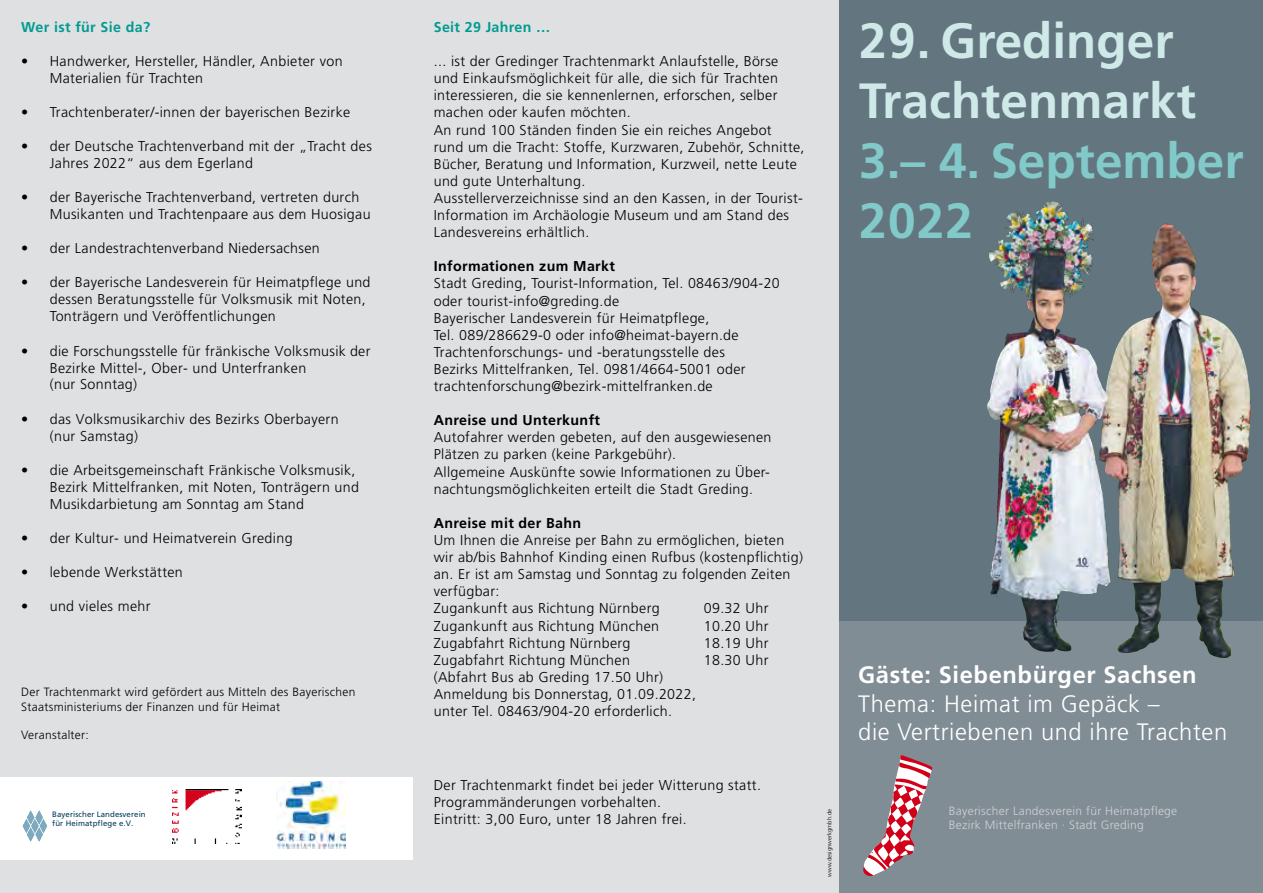
<style>
.page{position:relative;width:1263px;height:893px;background:#fff}
.page>*{position:absolute;margin:0;border:0;box-sizing:border-box;transform-origin:0 0}
.t1{font:700 49.5px "Frutiger LT";color:#cfe9e8}
.t2{font:700 49.5px "Frutiger LT";color:#82c9c9}
.t3{font:300 23.7px "Frutiger LT";letter-spacing:.025em;color:#fff}
.t4{font:700 23.7px "Frutiger LT";letter-spacing:.025em;color:#fff}
._45{font:300 14.25px/17.1px "Frutiger LT";letter-spacing:.025em;color:#000}
._45-2{font:700 14.25px "Frutiger LT";letter-spacing:.025em;color:#000}
.t5{font:700 14.25px "Frutiger LT";letter-spacing:.025em;color:#009b90}
.t6{font:300 12px/14.4px "Frutiger LT";letter-spacing:.025em;color:#000}
.t7{font:300 12px "Frutiger LT";letter-spacing:.025em;color:#cfd1d4}
.t8{font:7.8px/9px "Frutiger LT";letter-spacing:.01em;color:#003c5a}
.t9{font:300 6px "Frutiger LT";color:#000}
</style>
<div class="page">
<div style="left:412px;top:0;width:427px;height:893px;background:#dfe0e2"></div>
<div style="left:0;top:0;width:412px;height:893px;background:#dfe0e2"></div>
<div style="left:0;top:778px;width:412px;height:82px;background:#fff"></div>
<img style="left:277px;top:782px;width:69px;height:67px">
<svg style="left:23px;top:810px;width:24px;height:32px"></svg>
<img style="left:172px;top:790px;width:70px;height:54px">
<img style="left:839px;top:0;width:424px;height:622px">
<div style="left:839px;top:622px;width:424px;height:271px;background:#818d95"></div>
<svg style="left:863px;top:755px;width:69px;height:121px"></svg>
<img style="left:1004px;top:201px;width:47px;height:32px">
<p class="t5" style="left:21px;top:19px;width:130px">Wer ist für Sie da?</p>
<p class="_45" style="left:50px;top:53px;width:294px;text-indent:-29px">• Handwerker, Hersteller, Händler, Anbieter von<br>Materialien für Trachten</p>
<p class="_45" style="left:21px;top:104px;width:330px">• Trachtenberater/-innen der bayerischen Bezirke</p>
<p class="_45" style="left:50px;top:138px;width:324px;text-indent:-28px">• der Deutsche Trachtenverband mit der „Tracht des<br>Jahres 2022“ aus dem Egerland</p>
<p class="_45" style="left:50px;top:189px;width:322px;text-indent:-29px">• der Bayerische Trachtenverband, vertreten durch<br>Musikanten und Trachtenpaare aus dem Huosigau</p>
<p class="_45" style="left:21px;top:240px;width:300px">• der Landestrachtenverband Niedersachsen</p>
<p class="_45" style="left:50px;top:274px;width:322px;text-indent:-29px">• der Bayerische Landesverein für Heimatpflege und dessen Beratungsstelle für Volksmusik mit Noten,<br>Tonträgern und Veröffentlichungen</p>
<p class="_45" style="left:50px;top:342px;width:322px;text-indent:-28px">• die Forschungsstelle für fränkische Volksmusik der<br>Bezirke Mittel-, Ober- und Unterfranken<br>(nur Sonntag)</p>
<p class="_45" style="left:50px;top:410px;width:290px;text-indent:-29px">• das Volksmusikarchiv des Bezirks Oberbayern (nur Samstag)</p>
<p class="_45" style="left:50px;top:462px;width:311px;text-indent:-28px">• die Arbeitsgemeinschaft Fränkische Volksmusik,<br>Bezirk Mittelfranken, mit Noten, Tonträgern und<br>Musikdarbietung am Sonntag am Stand</p>
<p class="_45" style="left:21px;top:530px;width:273px">• der Kultur- und Heimatverein Greding</p>
<p class="_45" style="left:21px;top:564px;width:163px">• lebende Werkstätten</p>
<p class="_45" style="left:21px;top:598px;width:131px">• und vieles mehr</p>
<p class="t6" style="left:21px;top:685px;width:336px">Der Trachtenmarkt wird gefördert aus Mitteln des Bayerischen<br>Staatsministeriums der Finanzen und für Heimat</p>
<p class="t6" style="left:21px;top:728px;width:69px">Veranstalter:</p>
<p class="t5" style="left:434px;top:19px;width:118px">Seit 29 Jahren …</p>
<p class="_45" style="left:434px;top:53px;width:346px">... ist der Gredinger Trachtenmarkt Anlaufstelle, Börse</p>
<p class="_45" style="left:434px;top:70px;width:346px;text-align:justify">und Einkaufsmöglichkeit für alle, die sich für Trachten interessieren, die sie kennenlernen, erforschen, selber machen oder kaufen möchten.</p>
<p class="_45" style="left:434px;top:121px;width:372px">An rund 100 Ständen finden Sie ein reiches Angebot rund um die Tracht: Stoffe, Kurzwaren, Zubehör, Schnitte, Bücher, Beratung und Information, Kurzweil, nette Leute und gute Unterhaltung.</p>
<p class="_45" style="left:434px;top:190px;width:371px">Ausstellerverzeichnisse sind an den Kassen, in der Tourist-<br>Information im Archäologie Museum und am Stand des<br>Landesvereins erhältlich.</p>
<p class="_45-2" style="left:434px;top:258px;width:183px">Informationen zum Markt</p>
<p class="_45" style="left:434px;top:275px;width:348px">Stadt Greding, Tourist-Information, Tel. 08463/904-20</p>
<p class="_45" style="left:434px;top:292px;width:187px">oder tourist-info@greding.de</p>
<p class="_45" style="left:434px;top:309px;width:277px">Bayerischer Landesverein für Heimatpflege,</p>
<p class="_45" style="left:434px;top:326px;width:306px">Tel. 089/286629-0 oder info@heimat-bayern.de</p>
<p class="_45" style="left:434px;top:344px;width:313px">Trachtenforschungs- und -beratungsstelle des<br>Bezirks Mittelfranken, Tel. 0981/4664-5001 oder trachtenforschung@bezirk-mittelfranken.de</p>
<p class="_45-2" style="left:434px;top:412px;width:168px">Anreise und Unterkunft</p>
<p class="_45" style="left:434px;top:429px;width:339px">Autofahrer werden gebeten, auf den ausgewiesenen<br>Plätzen zu parken (keine Parkgebühr).</p>
<p class="_45" style="left:434px;top:463px;width:338px">Allgemeine Auskünfte sowie Informationen zu Über&shy;nachtungsmöglichkeiten erteilt die Stadt Greding.</p>
<p class="_45-2" style="left:434px;top:515px;width:149px">Anreise mit der Bahn</p>
<p class="_45" style="left:434px;top:532px;width:371px">Um Ihnen die Anreise per Bahn zu ermöglichen, bieten wir ab/bis Bahnhof Kinding einen Rufbus (kostenpflichtig) an. Er ist am Samstag und Sonntag zu folgenden Zeiten verfügbar:</p>
<p class="_45" style="left:434px;top:600px;width:227px">Zugankunft aus Richtung Nürnberg</p>
<p class="_45" style="left:704px;top:600px;width:66px">09.32 Uhr</p>
<p class="_45" style="left:434px;top:617px;width:227px">Zugankunft aus Richtung München</p>
<p class="_45" style="left:704px;top:617px;width:66px">10.20 Uhr</p>
<p class="_45" style="left:434px;top:634px;width:198px">Zugabfahrt Richtung Nürnberg</p>
<p class="_45" style="left:704px;top:634px;width:66px">18.19 Uhr</p>
<p class="_45" style="left:434px;top:651px;width:198px">Zugabfahrt Richtung München</p>
<p class="_45" style="left:704px;top:651px;width:66px">18.30 Uhr</p>
<p class="_45" style="left:434px;top:668px;width:231px">(Abfahrt Bus ab Greding 17.50 Uhr)</p>
<p class="_45" style="left:434px;top:686px;width:264px">Anmeldung bis Donnerstag, 01.09.2022,</p>
<p class="_45" style="left:434px;top:703px;width:240px">unter Tel. 08463/904-20 erforderlich.</p>
<p class="_45" style="left:434px;top:776px;width:329px">Der Trachtenmarkt findet bei jeder Witterung statt.</p>
<p class="_45" style="left:434px;top:794px;width:229px">Programmänderungen vorbehalten.</p>
<p class="_45" style="left:434px;top:811px;width:254px">Eintritt: 3,00 Euro, unter 18 Jahren frei.</p>
<p class="t8" style="left:52px;top:810px;width:95px">Bayerischer Landesverein für Heimatpflege e.V.</p>
<p class="t9" style="left:826px;top:877px;width:69px;rotate:-90deg">www.designwerkgmbh.de</p>
<p class="t1" style="left:859px;top:12px;width:316px">29. Gredinger</p>
<p class="t1" style="left:859px;top:72px;width:338px">Trachtenmarkt</p>
<p class="t2" style="left:859px;top:132px;width:386px">3.– 4. September</p>
<p class="t2" style="left:859px;top:192px;width:115px">2022</p>
<p class="t4" style="left:858px;top:661px;width:340px">Gäste: Siebenbürger Sachsen</p>
<p class="t3" style="left:858px;top:690px;width:303px">Thema: Heimat im Gepäck –</p>
<p class="t3" style="left:858px;top:718px;width:370px">die Vertriebenen und ihre Trachten</p>
<p class="t7" style="left:949px;top:804px;width:230px">Bayerischer Landesverein für Heimatpflege</p>
<p class="t7" style="left:949px;top:818px;width:196px">Bezirk Mittelfranken · Stadt Greding</p>
</div>
